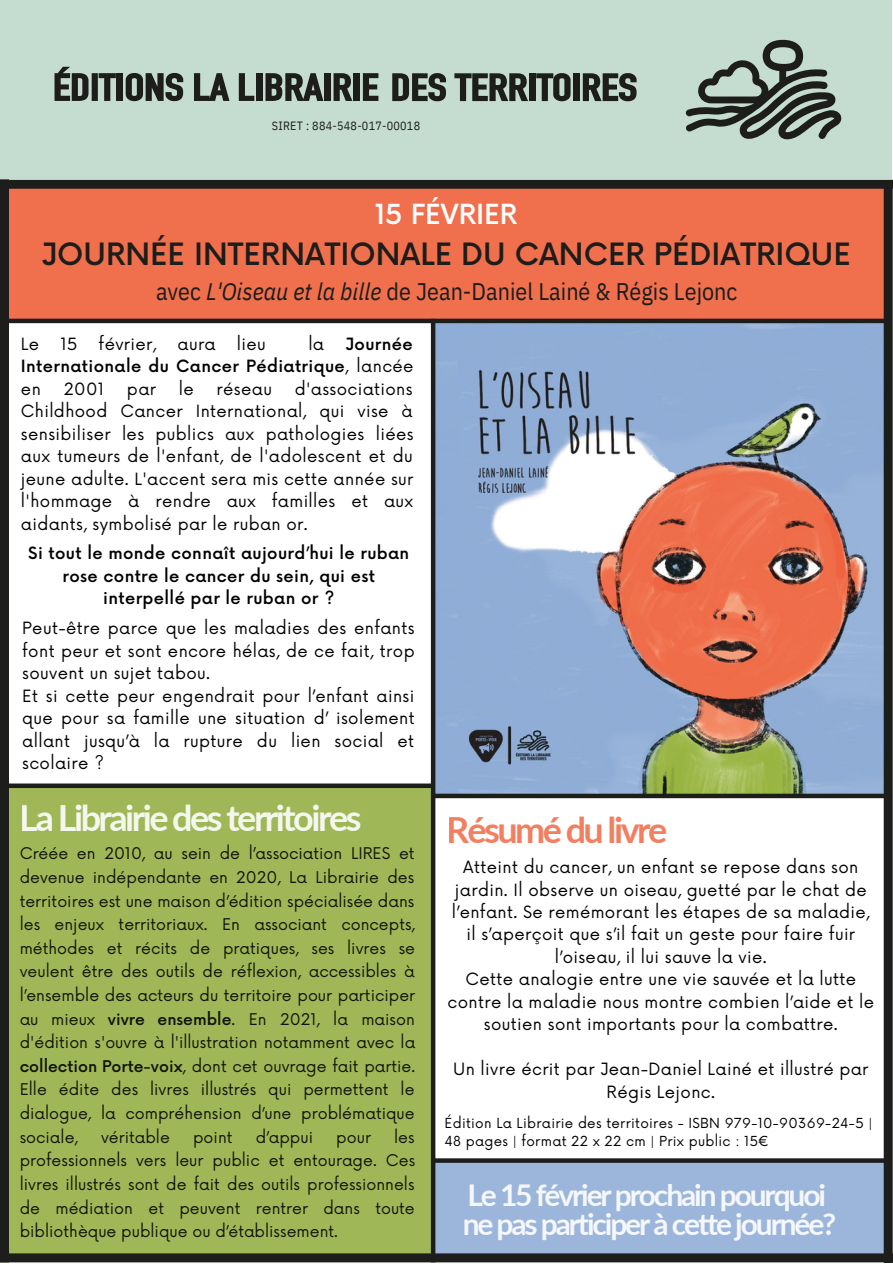
<style>
.page{position:relative;width:893px;height:1264px;background:#fff}
.page>*{position:absolute;margin:0;border:0;box-sizing:border-box;transform-origin:0 0}
.t1{font:700 36px "Lato";letter-spacing:-.07em;color:#fff}
.t2{font:700 36px "Lato";letter-spacing:-.07em;color:#f0704e}
.t3{font:700 30px/29.2px "Lato";letter-spacing:-.07em;color:#fff}
.t4{font:500 30px "Now";color:#1d1d1b}
.t5{font:500 27px "Now";color:#fff}
.t6{font:24px "IBM Plex Sans Cond";color:#1d1d1b}
.t7{font:16.5px/22.5px "Now";letter-spacing:.02em;color:#000;text-align:center}
.t8{font:500 16.5px/22.5px "Now";letter-spacing:.02em;color:#000;text-align:justify}
.t9{font:15.75px/23.5px "Now";color:#000;text-align:justify}
.t10{font:13.5px/18px "Now";letter-spacing:.025em;color:#000}
.t11{font:12px "IBM Plex Sans Cond";letter-spacing:.02em;color:#1e1e1c}
.s1{font-style:italic}
.s2{font-weight:400}
.s3{font-weight:500}
</style>
<div class="page">
<div style="left:4px;top:184px;width:883px;height:137px;background:#f0704e"></div>
<div style="left:0;top:0;width:891px;height:179px;background:#c4ddd0"></div>
<svg style="left:54px;top:67px;width:34px;height:34px"></svg>
<div style="left:92px;top:73px;width:6px;height:28px;background:#1d1d1b"></div>
<svg style="left:99px;top:73px;width:17px;height:28px"></svg>
<div style="left:117px;top:73px;width:6px;height:28px;background:#1d1d1b"></div>
<svg style="left:126px;top:73px;width:57px;height:28px"></svg>
<svg style="left:194px;top:73px;width:35px;height:28px"></svg>
<svg style="left:239px;top:73px;width:15px;height:28px"></svg>
<div style="left:256px;top:73px;width:6px;height:28px;background:#1d1d1b"></div>
<svg style="left:265px;top:73px;width:58px;height:28px"></svg>
<div style="left:324px;top:73px;width:6px;height:28px;background:#1d1d1b"></div>
<svg style="left:333px;top:73px;width:19px;height:28px"></svg>
<div style="left:353px;top:73px;width:6px;height:28px;background:#1d1d1b"></div>
<svg style="left:363px;top:73px;width:15px;height:28px"></svg>
<svg style="left:392px;top:73px;width:54px;height:28px"></svg>
<svg style="left:454px;top:73px;width:74px;height:28px"></svg>
<div style="left:529px;top:73px;width:6px;height:28px;background:#1d1d1b"></div>
<svg style="left:536px;top:73px;width:34px;height:28px"></svg>
<div style="left:573px;top:73px;width:6px;height:28px;background:#1d1d1b"></div>
<svg style="left:582px;top:73px;width:54px;height:28px"></svg>
<svg style="left:685px;top:40px;width:156px;height:99px"></svg>
<div style="left:4px;top:788px;width:427px;height:468px;background:#9fb756"></div>
<div style="left:0;top:179px;width:9px;height:1083px;background:#1d1d1b"></div>
<div style="left:435px;top:1160px;width:452px;height:96px;background:#9cb5da"></div>
<img style="left:435px;top:323px;width:448px;height:470px">
<div style="left:0;top:1253px;width:892px;height:9px;background:#1d1d1b"></div>
<div style="left:0;top:180px;width:892px;height:9px;background:#1d1d1b"></div>
<hr style="left:4px;top:319px;width:884px;height:4px;background:#1d1d1b">
<hr style="left:431px;top:319px;width:4px;height:943px;background:#1d1d1b">
<div style="left:432px;top:793px;width:459px;height:5px;background:#1d1d1b"></div>
<div style="left:3px;top:783px;width:431px;height:5px;background:#1d1d1b"></div>
<svg style="left:435px;top:1158px;width:448px;height:4px;fill:#1d1d1b"></svg>
<div style="left:883px;top:184px;width:9px;height:1078px;background:#1d1d1b"></div>
<p class="t11" style="left:272px;top:118px;width:150px">SIRET : 884-548-017-00018</p>
<h3 class="t5" style="left:375px;top:200px;width:144px">15 FÉVRIER</h3>
<h2 class="t4" style="left:41px;top:237px;width:810px">JOURNÉE INTERNATIONALE DU CANCER PÉDIATRIQUE</h2>
<h3 class="t6" style="left:156px;top:275px;width:583px">avec <span class="s1">L'Oiseau et la bille</span> de Jean-Daniel Lainé &amp; Régis Lejonc</h3>
<p class="t7" style="left:21px;top:333px;width:20px">Le</p>
<p class="t7" style="left:60px;top:333px;width:19px">15</p>
<p class="t7" style="left:99px;top:333px;width:59px">février,</p>
<p class="t7" style="left:177px;top:333px;width:40px">aura</p>
<p class="t7" style="left:237px;top:333px;width:30px">lieu</p>
<p class="t7" style="left:308px;top:333px;width:17px">la</p>
<p class="t8" style="left:21px;top:333px;width:394px;text-indent:324px">Journée Internationale du Cancer Pédiatrique<span class="s2">, lancée en</span></p>
<p class="t7" style="left:21px;top:378px;width:394px;text-align:justify;text-indent:274px">d'associations Childhood Cancer International, qui vise à sensibiliser les publics aux pathologies liées aux tumeurs de l'enfant, de l'adolescent et du jeune adulte. L'accent sera mis cette année sur l'hommage à rendre aux familles et aux aidants, symbolisé par le ruban or.</p>
<p class="t7" style="left:64px;top:378px;width:42px">2001</p>
<p class="t7" style="left:127px;top:378px;width:31px">par</p>
<p class="t7" style="left:179px;top:378px;width:16px">le</p>
<p class="t7" style="left:217px;top:378px;width:57px">réseau</p>
<p class="t8" style="left:28px;top:543px;width:382px;text-align:center">Si tout le monde connaît aujourd’hui le ruban rose contre le cancer du sein, qui est interpellé par le ruban or ?</p>
<p class="t7" style="left:22px;top:618px;width:394px;text-align:left">Peut-être parce que les maladies des enfants font peur et sont encore hélas, de ce fait, trop souvent un sujet tabou.<br>Et si cette peur engendrait pour l’enfant ainsi que pour sa famille une situation d’ isolement allant jusqu’à la rupture du lien social et scolaire ?</p>
<h1 class="t1" style="left:20px;top:795px;width:343px">La Librairie des territoires</h1>
<p class="t9" style="left:20px;top:842px;width:397px">Créée en 2010, au sein de l’association LIRES et devenue indépendante en 2020, La Librairie des territoires est une maison d’édition spécialisée dans les enjeux territoriaux. En associant concepts, méthodes et récits de pratiques, ses livres se veulent être des outils de réflexion, accessibles à l’ensemble des acteurs du territoire pour participer au mieux <span class="s3">vivre ensemble</span>. En 2021, la maison d'édition s'ouvre à l'illustration notamment avec la <span class="s3">collection Porte-voix</span>, dont cet ouvrage fait partie.<br>Elle édite des livres illustrés qui permettent le dialogue, la compréhension d’une problématique sociale,</p>
<p class="t9" style="left:20px;top:1126px;width:397px;text-indent:374px">les professionnels vers leur public et entourage. Ces livres illustrés sont de fait des outils professionnels de médiation et peuvent rentrer dans toute bibliothèque publique ou d’établissement.</p>
<p class="t9" style="left:101px;top:1126px;width:70px">véritable</p>
<p class="t9" style="left:193px;top:1126px;width:41px">point</p>
<p class="t9" style="left:256px;top:1126px;width:59px">d’appui</p>
<p class="t9" style="left:336px;top:1126px;width:36px">pour</p>
<h1 class="t2" style="left:446px;top:807px;width:222px">Résumé du livre</h1>
<p class="t7" style="left:447px;top:856px;width:428px">Atteint du cancer, un enfant se repose dans son jardin. Il observe un oiseau, guetté par le chat de l’enfant. Se remémorant les étapes de sa maladie, il s’aperçoit que s’il fait un geste pour faire fuir l’oiseau, il lui sauve la vie.<br>Cette analogie entre une vie sauvée et la lutte contre la maladie nous montre combien l’aide et le soutien sont importants pour la combattre.</p>
<p class="t7" style="left:453px;top:1059px;width:417px">Un livre écrit par Jean-Daniel Lainé et illustré par<br>Régis Lejonc.</p>
<p class="t10" style="left:444px;top:1114px;width:429px">Édition La Librairie des territoires - ISBN 979-10-90369-24-5 |<br>48 pages | format 22 x 22 cm | Prix public : 15€</p>
<h2 class="t3" style="left:462px;top:1179px;width:375px">Le 15 février prochain pourquoi ne pas participer à cette journée?</h2>
</div>
